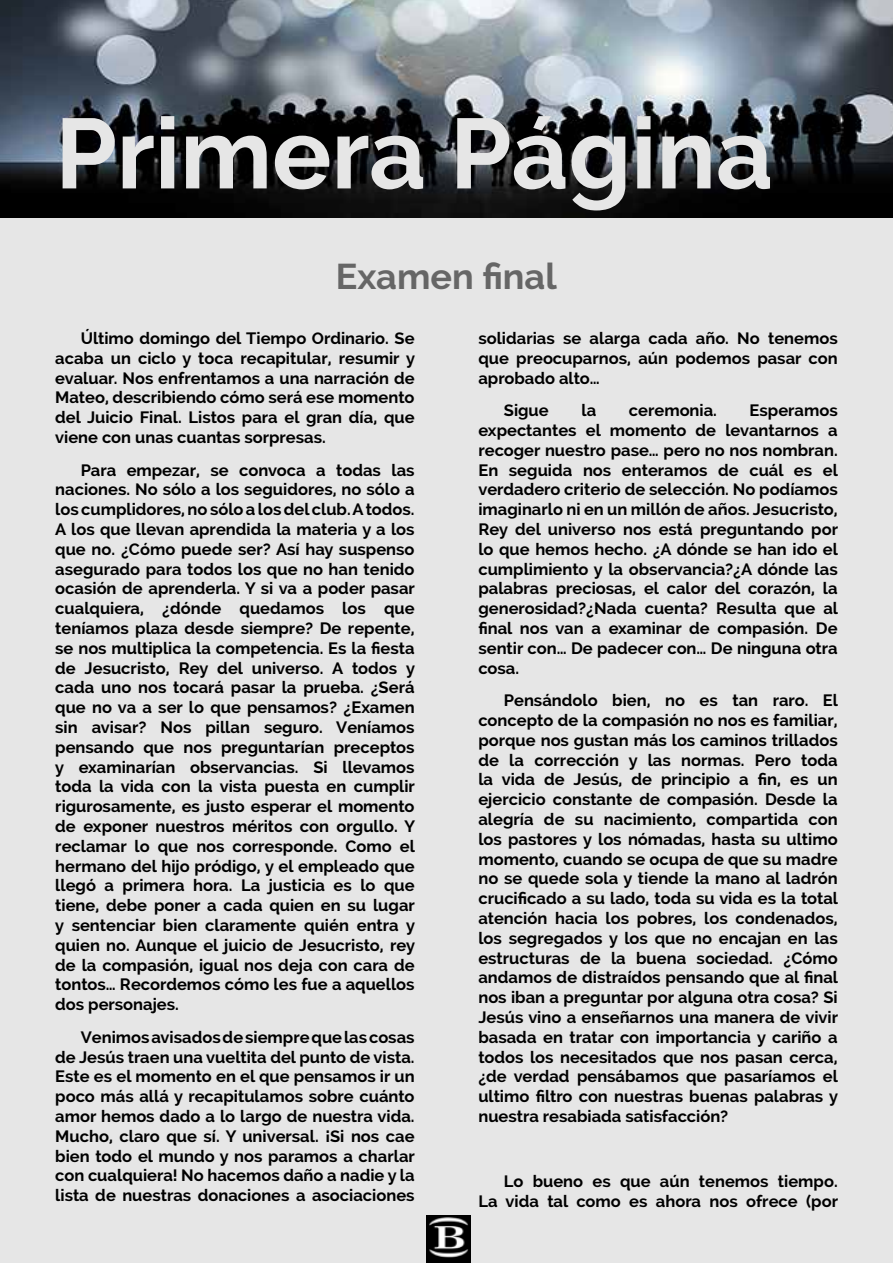
<style>
.page{position:relative;width:893px;height:1263px;background:#fff}
.page>*{position:absolute;margin:0;border:0;box-sizing:border-box;transform-origin:0 0}
.t1{font:700 99px "Raleway";color:#e6e6e6}
.t2{font:700 36px "Raleway";color:#666}
.t3{font:700 16.5px/19.8px "Raleway";color:#000;text-align:justify}
</style>
<div class="page">
<div style="left:0;top:184px;width:893px;height:1079px;background:#e6e6e6"></div>
<img style="left:0;top:0;width:893px;height:218px">
<img style="left:427px;top:1216px;width:44px;height:47px">
<h1 class="t1" style="left:55px;top:97px;width:719px">Primera Página</h1>
<h2 class="t2" style="left:336px;top:256px;width:222px">Examen final</h2>
<p class="t3" style="left:55px;top:328px;width:361px;text-indent:26px">Último domingo del Tiempo Ordinario. Se acaba un ciclo y toca recapitular, resumir y evaluar. Nos enfrentamos a una narración de Mateo, describiendo cómo será ese momento del Juicio Final. Listos para el gran día, que viene con unas cuantas sorpresas.</p>
<p class="t3" style="left:55px;top:460px;width:361px;text-indent:26px">Para empezar, se convoca a todas las naciones. No sólo a los seguidores, no sólo a los cumplidores, no sólo a los del club. A todos.<br>A los que llevan aprendida la materia y a los que no. ¿Cómo puede ser? Así hay suspenso asegurado para todos los que no han tenido ocasión de aprenderla. Y si va a poder pasar cualquiera, ¿dónde quedamos los que teníamos plaza desde siempre? De repente, se nos multiplica la competencia. Es la fiesta de Jesucristo, Rey del universo. A todos y cada uno nos tocará pasar la prueba. ¿Será que no va a ser lo que pensamos? ¿Examen sin avisar? Nos pillan seguro. Veníamos pensando que nos preguntarían preceptos y examinarían observancias. Si llevamos toda la vida con la vista puesta en cumplir rigurosamente, es justo esperar el momento de exponer nuestros méritos con orgullo. Y reclamar lo que nos corresponde. Como el hermano del hijo pródigo, y el empleado que llegó a primera hora. La justicia es lo que tiene, debe poner a cada quien en su lugar y sentenciar bien claramente quién entra y quien no. Aunque el juicio de Jesucristo, rey de la compasión, igual nos deja con cara de tontos… Recordemos cómo les fue a aquellos dos personajes.</p>
<p class="t3" style="left:55px;top:1027px;width:361px;text-indent:26px">Venimos avisados de siempre que las cosas de Jesús traen una vueltita del punto de vista.<br>Este es el momento en el que pensamos ir un poco más allá y recapitulamos sobre cuánto amor hemos dado a lo largo de nuestra vida.<br>Mucho, claro que sí. Y universal. ¡Si nos cae bien todo el mundo y nos paramos a charlar con cualquiera! No hacemos daño a nadie y la lista de nuestras donaciones a asociaciones</p>
<p class="t3" style="left:478px;top:328px;width:361px">solidarias se alarga cada año. No tenemos que preocuparnos, aún podemos pasar con aprobado alto…</p>
<p class="t3" style="left:504px;top:401px;width:46px">Sigue</p>
<p class="t3" style="left:581px;top:401px;width:16px">la</p>
<p class="t3" style="left:629px;top:401px;width:90px">ceremonia.</p>
<p class="t3" style="left:478px;top:401px;width:361px;text-indent:271px">Esperamos expectantes el momento de levantarnos a recoger nuestro pase… pero no nos nombran.<br>En seguida nos enteramos de cuál es el verdadero criterio de selección. No podíamos imaginarlo ni en un millón de años. Jesucristo, Rey del universo nos está preguntando por lo que hemos hecho. ¿A dónde se han ido el cumplimiento y la observancia?¿A dónde las palabras preciosas, el calor del corazón, la generosidad?¿Nada cuenta? Resulta que al final nos van a examinar de compasión. De sentir con… De padecer con… De ninguna otra cosa.</p>
<p class="t3" style="left:478px;top:690px;width:361px;text-indent:26px">Pensándolo bien, no es tan raro. El concepto de la compasión no nos es familiar, porque nos gustan más los caminos trillados de la corrección y las normas. Pero toda la vida de Jesús, de principio a fin, es un ejercicio constante de compasión. Desde la alegría de su nacimiento, compartida con los pastores y los nómadas, hasta su ultimo momento, cuando se ocupa de que su madre no se quede sola y tiende la mano al ladrón crucificado a su lado, toda su vida es la total atención hacia los pobres, los condenados, los segregados y los que no encajan en las estructuras de la buena sociedad. ¿Cómo andamos de distraídos pensando que al final nos iban a preguntar por alguna otra cosa? Si Jesús vino a enseñarnos una manera de vivir basada en tratar con importancia y cariño a todos los necesitados que nos pasan cerca, ¿de verdad pensábamos que pasaríamos el ultimo filtro con nuestras buenas palabras y nuestra resabiada satisfacción?</p>
<p class="t3" style="left:478px;top:1171px;width:361px;text-align:right">Lo bueno es que aún tenemos tiempo.<br>La vida tal como es ahora nos ofrece (por</p>
</div>
